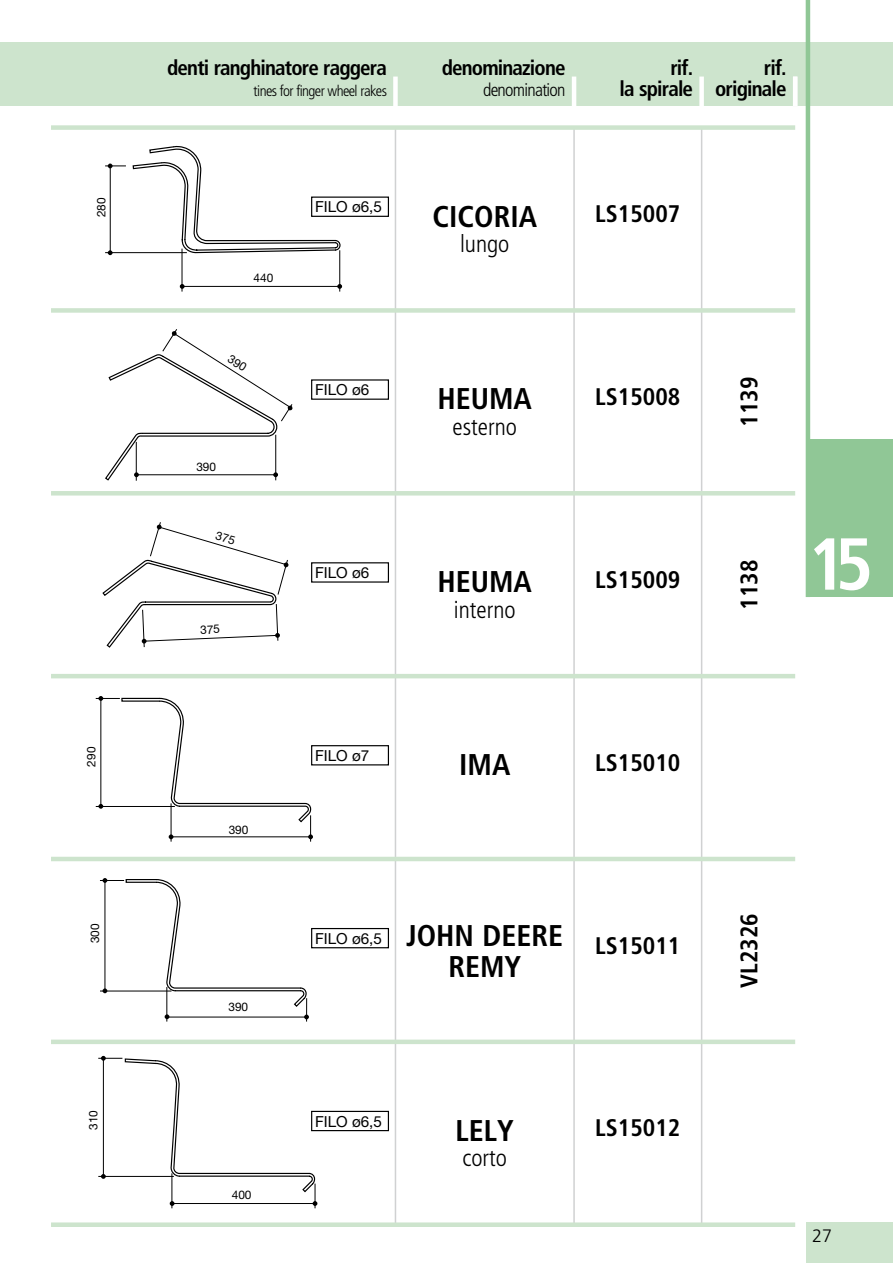
<style>
.page{position:relative;width:893px;height:1263px;background:#fff}
.page>*{position:absolute;margin:0;border:0;box-sizing:border-box;transform-origin:0 0}
.t1{font:700 condensed 73.5px "Frutiger LT Std";color:#fff}
.t2{font:700 condensed 30px/31.5px "Frutiger LT Std";color:#000;text-align:center}
.t3{font:700 condensed 24px "Frutiger LT Std";color:#000}
.t4{font:300 condensed 24px "Frutiger LT Std";color:#000}
.t5{font:700 condensed 21px/21px "Frutiger LT Std";letter-spacing:-.04em;color:#000;text-align:right}
.t6{font:300 condensed 18px "Frutiger LT Std";letter-spacing:-.04em;color:#000}
.t7{font:300 18px "Frutiger LT Std";color:#000}
.t8{font:15.3px "Helvetica Neue";color:#000}
.t9{font:300 condensed 15px "Frutiger LT Std";letter-spacing:-.04em;color:#000}
.t10{font:11.85px "Helvetica Neue";color:#000}
</style>
<div class="page">
<div style="left:0;top:43px;width:893px;height:63px;background:#cde4cd"></div>
<hr style="left:395px;top:128px;width:1px;height:1097px;background:#d0d1d2">
<div style="left:393px;top:77px;width:5px;height:29px;background:#fff"></div>
<div style="left:699px;top:77px;width:5px;height:29px;background:#fff"></div>
<hr style="left:572px;top:77px;width:4px;height:29px;background:#fff">
<hr style="left:701px;top:128px;width:1px;height:1097px;background:#d0d1d2">
<hr style="left:573px;top:128px;width:2px;height:1097px;background:#d0d1d2">
<hr style="left:793px;top:77px;width:4px;height:29px;background:#fff">
<div style="left:806px;top:1222px;width:87px;height:41px;background:#cde4cd"></div>
<div style="left:808px;top:440px;width:85px;height:157px;background:#90c796"></div>
<hr style="left:806px;top:0;width:4px;height:597px;background:#90c796">
<div style="left:51px;top:125px;width:744px;height:5px;background:#cde4cd"></div>
<div style="left:51px;top:308px;width:744px;height:5px;background:#cde4cd"></div>
<hr style="left:51px;top:491px;width:744px;height:4px;background:#cde4cd">
<hr style="left:51px;top:674px;width:744px;height:4px;background:#cde4cd">
<hr style="left:51px;top:857px;width:744px;height:4px;background:#cde4cd">
<div style="left:51px;top:1039px;width:744px;height:5px;background:#cde4cd"></div>
<div style="left:51px;top:1222px;width:744px;height:5px;background:#cde4cd"></div>
<hr style="left:110px;top:166px;width:1px;height:86px;background:#000">
<svg style="left:108px;top:250px;width:5px;height:5px"></svg>
<hr style="left:182px;top:249px;width:1px;height:43px;background:#000">
<svg style="left:337px;top:284px;width:5px;height:5px"></svg>
<hr style="left:105px;top:252px;width:82px;height:1px;background:#000">
<svg style="left:180px;top:284px;width:5px;height:5px"></svg>
<svg style="left:105px;top:164px;width:21px;height:4px"></svg>
<hr style="left:182px;top:286px;width:157px;height:1px;background:#000">
<svg style="left:132px;top:145px;width:209px;height:109px"></svg>
<hr style="left:339px;top:250px;width:1px;height:42px;background:#000">
<div style="left:311px;top:197px;width:78px;height:20px;border:1px solid #000"></div>
<svg style="left:96px;top:696px;width:293px;height:146px"></svg>
<svg style="left:100px;top:878px;width:289px;height:143px"></svg>
<svg style="left:98px;top:1056px;width:291px;height:152px"></svg>
<svg style="left:105px;top:329px;width:284px;height:152px"></svg>
<svg style="left:102px;top:522px;width:287px;height:126px"></svg>
<p class="t5" style="left:167px;top:58px;width:221px">denti ranghinatore raggera</p>
<p class="t9" style="left:254px;top:83px;width:135px">tines for finger wheel rakes</p>
<p class="t10" style="left:93px;top:217px;width:21px;rotate:-90deg">280</p>
<p class="t8" style="left:315px;top:196px;width:68px">FILO ø6,5</p>
<p class="t10" style="left:254px;top:269px;width:21px">440</p>
<p class="t10" style="left:196px;top:458px;width:21px">390</p>
<p class="t8" style="left:315px;top:379px;width:56px">FILO ø6</p>
<p class="t8" style="left:315px;top:562px;width:56px">FILO ø6</p>
<p class="t5" style="left:442px;top:58px;width:125px">denominazione</p>
<p class="t6" style="left:483px;top:80px;width:84px">denomination</p>
<p class="t5" style="left:620px;top:58px;width:75px">rif.<br>la spirale</p>
<p class="t5" style="left:715px;top:58px;width:73px">rif. originale</p>
<h2 class="t2" style="left:432px;top:200px;width:106px">CICORIA</h2>
<p class="t4" style="left:460px;top:230px;width:51px">lungo</p>
<p class="t3" style="left:595px;top:199px;width:87px">LS15007</p>
<h2 class="t2" style="left:438px;top:383px;width:96px">HEUMA</h2>
<p class="t4" style="left:452px;top:413px;width:66px">esterno</p>
<h2 class="t2" style="left:438px;top:566px;width:96px">HEUMA</h2>
<p class="t4" style="left:454px;top:596px;width:63px">interno</p>
<p class="t3" style="left:595px;top:382px;width:87px">LS15008</p>
<p class="t3" style="left:735px;top:427px;width:51px;rotate:-90deg">1139</p>
<p class="t3" style="left:595px;top:565px;width:87px">LS15009</p>
<p class="t3" style="left:735px;top:610px;width:51px;rotate:-90deg">1138</p>
<h1 class="t1" style="left:808px;top:521px;width:67px">15</h1>
<p class="t10" style="left:83px;top:766px;width:21px;rotate:-90deg">290</p>
<p class="t8" style="left:315px;top:744px;width:56px">FILO ø7</p>
<p class="t10" style="left:229px;top:821px;width:21px">390</p>
<h2 class="t2" style="left:459px;top:749px;width:53px">IMA</h2>
<p class="t3" style="left:595px;top:748px;width:87px">LS15010</p>
<p class="t10" style="left:86px;top:943px;width:21px;rotate:-90deg">300</p>
<p class="t8" style="left:315px;top:927px;width:68px">FILO ø6,5</p>
<p class="t10" style="left:228px;top:998px;width:21px">390</p>
<h2 class="t2" style="left:406px;top:920px;width:158px">JOHN DEERE<br>REMY</h2>
<p class="t3" style="left:595px;top:931px;width:87px">LS15011</p>
<p class="t10" style="left:85px;top:1130px;width:21px;rotate:-90deg">310</p>
<p class="t8" style="left:315px;top:1110px;width:68px">FILO ø6,5</p>
<p class="t10" style="left:232px;top:1186px;width:21px">400</p>
<h2 class="t2" style="left:456px;top:1115px;width:60px">LELY</h2>
<p class="t4" style="left:462px;top:1144px;width:46px">corto</p>
<p class="t3" style="left:595px;top:1114px;width:87px">LS15012</p>
<p class="t3" style="left:735px;top:987px;width:76px;rotate:-90deg">VL2326</p>
<p class="t7" style="left:812px;top:1226px;width:22px">27</p>
</div>
